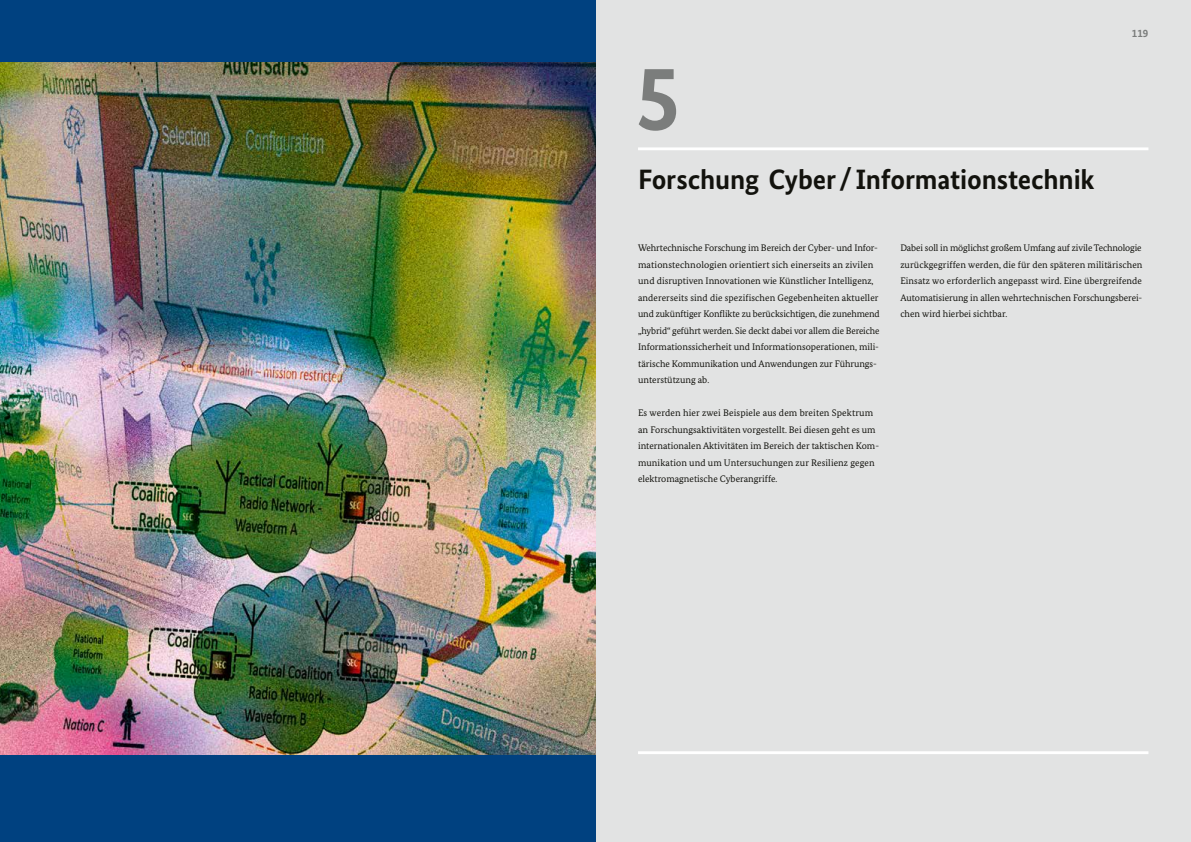
<style>
.page{position:relative;width:1191px;height:842px;background:#fff}
.page>*{position:absolute;margin:0;border:0;box-sizing:border-box;transform-origin:0 0}
.t1{font:700 93px "Bundes Sans";color:#7b7d7c}
.Head_Bundessans_28_32{font:700 28px "Bundes Sans";letter-spacing:-.005em;color:#12120d}
._09_Pagina_Bundessans{font:700 11px "Bundes Sans";color:#7b7d7c}
._04_Copy_BundesSerif_normal{font:9.5px/16.5px "Bundes Serif";color:#12120d}
.s1{font-size:26.6px}
</style>
<div class="page">
<div style="left:595px;top:0;width:596px;height:842px;background:#e2e3e3"></div>
<hr style="left:638px;top:147px;width:510px;height:3px;background:#fff">
<div style="left:0;top:0;width:595px;height:842px;background:#004180"></div>
<img style="left:0;top:62px;width:595px;height:692px">
<hr style="left:638px;top:751px;width:510px;height:3px;background:#fff">
<p class="t1" style="left:635px;top:41px;width:48px">5</p>
<p class="Head_Bundessans_28_32" style="left:638px;top:162px;width:458px">Forschung Cyber<span class="s1">/</span> Informationstechnik</p>
<p class="_09_Pagina_Bundessans" style="left:1132px;top:26px;width:18px">119</p>
<p class="_04_Copy_BundesSerif_normal" style="left:638px;top:240px;width:243px">Wehrtechnische Forschung im Bereich der Cyber- und Infor&shy;mationstechnologien orientiert sich einerseits an zivilen und disruptiven Innovationen wie Künstlicher Intelligenz, andererseits sind die spezifischen Gegebenheiten aktueller und zukünftiger Konflikte zu berücksichtigen, die zunehmend „hybrid“ geführt werden. Sie deckt dabei vor allem die Bereiche Informationssicherheit und Informationsoperationen, mili&shy;tärische Kommunikation und Anwendungen zur Führungs&shy;unterstützung ab.</p>
<p class="_04_Copy_BundesSerif_normal" style="left:638px;top:405px;width:242px">Es werden hier zwei Beispiele aus dem breiten Spektrum an Forschungsaktivitäten vorgestellt. Bei diesen geht es um internationalen Aktivitäten im Bereich der taktischen Kom&shy;munikation und um Untersuchungen zur Resilienz gegen elektromagnetische Cyberangriffe.</p>
<p class="_04_Copy_BundesSerif_normal" style="left:900px;top:240px;width:244px;text-align:justify">Dabei soll in möglichst großem Umfang auf zivile Technologie zurückgegriffen werden, die für den späteren militärischen Einsatz wo erforderlich angepasst wird. Eine übergreifende Automatisierung in allen wehrtechnischen Forschungsberei&shy;chen wird hierbei sichtbar.</p>
</div>
